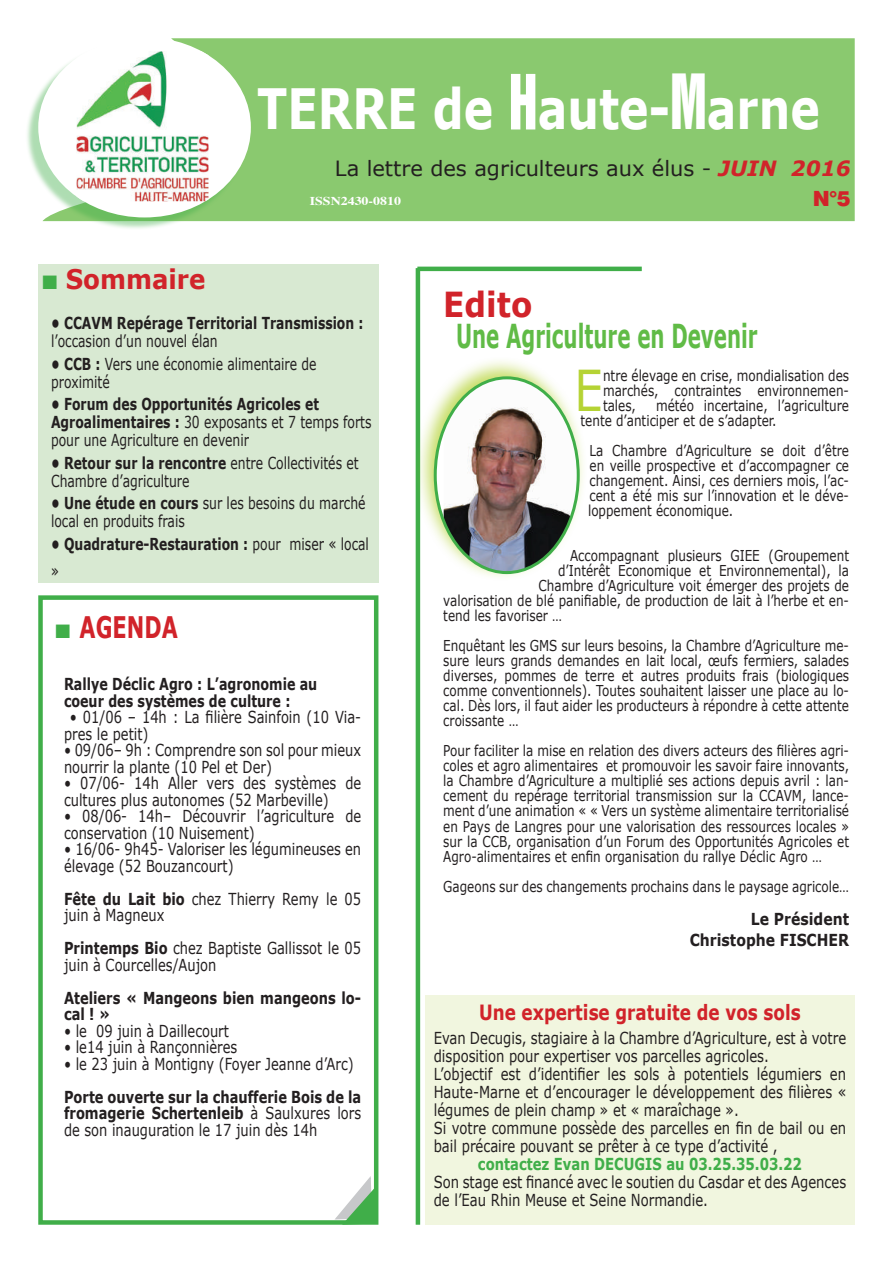
<style>
.page{position:relative;width:893px;height:1263px;background:#fff}
.page>*{position:absolute;margin:0;border:0;box-sizing:border-box;transform-origin:0 0}
.t1{font:56.25px "Verdana";color:#b5d334;scale:.8 1}
.t2{font:700 55.5px "Verdana";color:#fff;scale:.8 1}
.t3{font:700 34.5px "Verdana";color:#d1232a;scale:.9 1}
.t4{font:700 33px "Verdana";color:#60bb46;scale:.6 1}
.t5{font:700 29.7px "Verdana";color:#d1232a;scale:.7 1}
.t6{font:700 27px "Verdana";color:#d1232a;scale:.91 1}
.t7{font:21px "Verdana";color:#231f20}
.t8{font:700 21px "Verdana";color:#d1232a;scale:.8 1}
.t9{font:900 21px "Swiss 721 BT";color:#d1232a}
.t10{font:16.5px/16.5px "Verdana";color:#231f20;scale:.79 1}
.t11{font:16.5px/18px "Verdana";color:#231f20;scale:.8 1}
.t12{font:16.5px/18px "Verdana";color:#231f20;scale:.75 1}
.t13{font:700 16.5px/16.5px "Verdana";color:#231f20;scale:.79 1}
.t14{font:700 16.5px/27px "Verdana";color:#231f20;scale:.75 1}
.t15{font:700 16.5px/16.5px "Verdana";color:#231f20;scale:.77 1}
.t16{font:700 16.5px "Verdana";color:#40ae49;scale:.8 1}
.t17{font:700 16.5px/21.6px "Verdana";color:#231f20;text-align:right;scale:.85 1}
.t18{font:15px/15px "Verdana";color:#231f20;text-align:justify;scale:.8 1}
.t19{font:700 12px "Times";color:#fff;scale:1.16 1}
.s1{font-family:"Swiss 921 BT Regular A";font-weight:400;font-size:69.3px}
.s2{font-weight:700;font-style:italic;color:#d1232a}
.s3{color:#40ae49}
.s4{font-weight:700}
.s5{font-weight:400}
</style>
<div class="page">
<hr style="left:416px;top:268px;width:4px;height:957px;background:#40ae49">
<hr style="left:417px;top:267px;width:225px;height:4px;background:#40ae49">
<div style="left:38px;top:595px;width:340px;height:630px;border:4px solid #40ae49"></div>
<div style="left:171px;top:38px;width:684px;height:183px;background:#8ac96f"></div>
<div style="left:25px;top:41px;width:222px;height:190px;background:#40ae49;opacity:.42"></div>
<div style="left:38px;top:37px;width:213px;height:180px;background:#fff;border-radius:50%"></div>
<img style="left:77px;top:51px;width:131px;height:150px">
<div style="left:38px;top:264px;width:340px;height:319px;background:#d8e9d2"></div>
<div style="left:414px;top:356px;width:174px;height:225px;background:#b5d334;opacity:.75"></div>
<img style="left:444px;top:378px;width:134px;height:195px">
<svg style="left:333px;top:1174px;width:44px;height:51px"></svg>
<div style="left:425px;top:995px;width:430px;height:230px;background:#f1f6df"></div>
<h2 class="t2" style="left:257px;top:74px;width:705px">TERRE de <span class="s1">H</span>aute-<span class="s1">M</span>arne</h2>
<h3 class="t7" style="left:335px;top:155px;width:517px">La lettre des agriculteurs aux élus - <span class="s2">JUIN 2016</span></h3>
<h3 class="t9" style="left:813px;top:186px;width:39px">N°5</h3>
<p class="t19" style="left:310px;top:189px;width:80px">ISSN2430-0810</p>
<h3 class="t6" style="left:43px;top:262px;width:181px"><span class="s3">■</span> Sommaire</h3>
<p class="t14" style="left:51px;top:309px;width:418px">• CCAVM Repérage Territorial Transmission :</p>
<p class="t12" style="left:51px;top:331px;width:224px">l’occasion d’un nouvel élan</p>
<p class="t12" style="left:51px;top:354px;width:356px"><span class="s4">• CCB :</span> Vers une économie alimentaire de proximité</p>
<p class="t12" style="left:51px;top:394px;width:429px"><span class="s4">• Forum des Opportunités Agricoles et<br>Agroalimentaires :</span> 30 exposants et 7 temps forts pour une Agriculture en devenir</p>
<p class="t12" style="left:51px;top:453px;width:412px"><span class="s4">• Retour sur la rencontre</span> entre Collectivités et<br>Chambre d’agriculture</p>
<p class="t12" style="left:51px;top:493px;width:421px"><span class="s4">• Une étude en cours</span> sur les besoins du marché local en produits frais</p>
<p class="t14" style="left:51px;top:529px;width:425px">• Quadrature-Restauration : <span class="s5">pour miser « local »</span></p>
<h3 class="t5" style="left:56px;top:608px;width:176px"><span class="s3">■</span> AGENDA</h3>
<p class="t15" style="left:64px;top:675px;width:330px">Rallye Déclic Agro : L’agronomie au coeur des systèmes de culture :</p>
<p class="t10" style="left:64px;top:708px;width:378px;text-indent:6px">• 01/06 – 14h : La filière Sainfoin (10 Via&shy;pres le petit)</p>
<p class="t10" style="left:64px;top:741px;width:378px">• 09/06– 9h : Comprendre son sol pour mieux nourrir la plante (10 Pel et Der)</p>
<p class="t10" style="left:64px;top:774px;width:378px">• 07/06- 14h Aller vers des systèmes de cultures plus autonomes (52 Marbeville)</p>
<p class="t10" style="left:64px;top:807px;width:378px">• 08/06- 14h– Découvrir l’agriculture de conservation (10 Nuisement)</p>
<p class="t10" style="left:64px;top:840px;width:378px">• 16/06- 9h45- Valoriser les légumineuses en élevage (52 Bouzancourt)</p>
<p class="t10" style="left:64px;top:890px;width:378px"><span class="s4">Fête du Lait bio</span> chez Thierry Remy le 05 juin à Magneux</p>
<p class="t10" style="left:64px;top:939px;width:378px"><span class="s4">Printemps Bio</span> chez Baptiste Gallissot le 05 juin à Courcelles/Aujon</p>
<p class="t13" style="left:64px;top:989px;width:378px">Ateliers « Mangeons bien mangeons lo&shy;cal ! »</p>
<p class="t10" style="left:64px;top:1022px;width:210px">• le 09 juin à Daillecourt</p>
<p class="t10" style="left:64px;top:1038px;width:221px">• le14 juin à Rançonnières</p>
<p class="t10" style="left:64px;top:1055px;width:368px">• le 23 juin à Montigny (Foyer Jeanne d’Arc)</p>
<p class="t13" style="left:64px;top:1088px;width:378px;text-align:justify">Porte ouverte sur la chaufferie Bois de la fromagerie Schertenleib <span class="s5">à Saulxures lors de son inauguration le 17 juin dès 14h</span></p>
<h3 class="t3" style="left:443px;top:282px;width:100px">Edito</h3>
<h3 class="t4" style="left:456px;top:315px;width:504px">Une Agriculture en Devenir</h3>
<h1 class="t1" style="left:575px;top:355px;width:37px">E</h1>
<p class="t18" style="left:603px;top:368px;width:309px">ntre élevage en crise, mondialisation des marchés, contraintes environnemen&shy;tales,</p>
<p class="t18" style="left:581px;top:398px;width:337px;text-indent:75px">météo incertaine, l’agriculture tente d’anticiper et de s’adapter.</p>
<p class="t18" style="left:588px;top:443px;width:328px">La Chambre d’Agriculture se doit d’être en veille prospective et d’accompagner ce changement. Ainsi, ces derniers mois, l’ac&shy;cent a été mis sur l’innovation et le déve&shy;loppement économique.</p>
<p class="t18" style="left:570px;top:548px;width:350px">Accompagnant plusieurs GIEE (Groupement</p>
<p class="t18" style="left:558px;top:563px;width:365px">d’Intérêt Economique et Environnemental), la</p>
<p class="t18" style="left:539px;top:578px;width:390px">Chambre d’Agriculture voit émerger des projets de</p>
<p class="t18" style="left:443px;top:593px;width:509px">valorisation de blé panifiable, de production de lait à l’herbe et en-</p>
<p class="t18" style="left:443px;top:608px;width:150px">tend les favoriser …</p>
<p class="t18" style="left:443px;top:638px;width:509px">Enquêtant les GMS sur leurs besoins, la Chambre d’Agriculture me&shy;sure leurs grands demandes en lait local, œufs fermiers, salades diverses, pommes de terre et autres produits frais (biologiques comme conventionnels). Toutes souhaitent laisser une place au lo&shy;cal. Dès lors, il faut aider les producteurs à répondre à cette attente croissante …</p>
<p class="t18" style="left:443px;top:743px;width:509px">Pour faciliter la mise en relation des divers acteurs des filières agri&shy;coles et agro alimentaires et promouvoir les savoir faire innovants, la Chambre d’Agriculture a multiplié ses actions depuis avril : lan&shy;cement du repérage territorial transmission sur la CCAVM, lance&shy;ment d’une animation « « Vers un système alimentaire territorialisé en Pays de Langres pour une valorisation des ressources locales » sur la CCB, organisation d’un Forum des Opportunités Agricoles et Agro-alimentaires et enfin organisation du rallye Déclic Agro …</p>
<p class="t18" style="left:443px;top:878px;width:509px">Gageons sur des changements prochains dans le paysage agricole…</p>
<p class="t17" style="left:690px;top:907px;width:189px">Le Président<br>Christophe FISCHER</p>
<h3 class="t8" style="left:479px;top:999px;width:404px">Une expertise gratuite de vos sols</h3>
<p class="t11" style="left:434px;top:1028px;width:517px">Evan Decugis, stagiaire à la Chambre d’Agriculture, est à votre disposition pour expertiser vos parcelles agricoles.<br>L’objectif est d’identifier les sols à potentiels légumiers en Haute-Marne et d’encourager le développement des filières « légumes de plein champ » et « maraîchage ».<br>Si votre commune possède des parcelles en fin de bail ou en bail précaire pouvant se prêter à ce type d’activité ,</p>
<p class="t16" style="left:478px;top:1153px;width:407px">contactez Evan DECUGIS au 03.25.35.03.22</p>
<p class="t11" style="left:434px;top:1172px;width:517px">Son stage est financé avec le soutien du Casdar et des Agences de l’Eau Rhin Meuse et Seine Normandie.</p>
</div>
